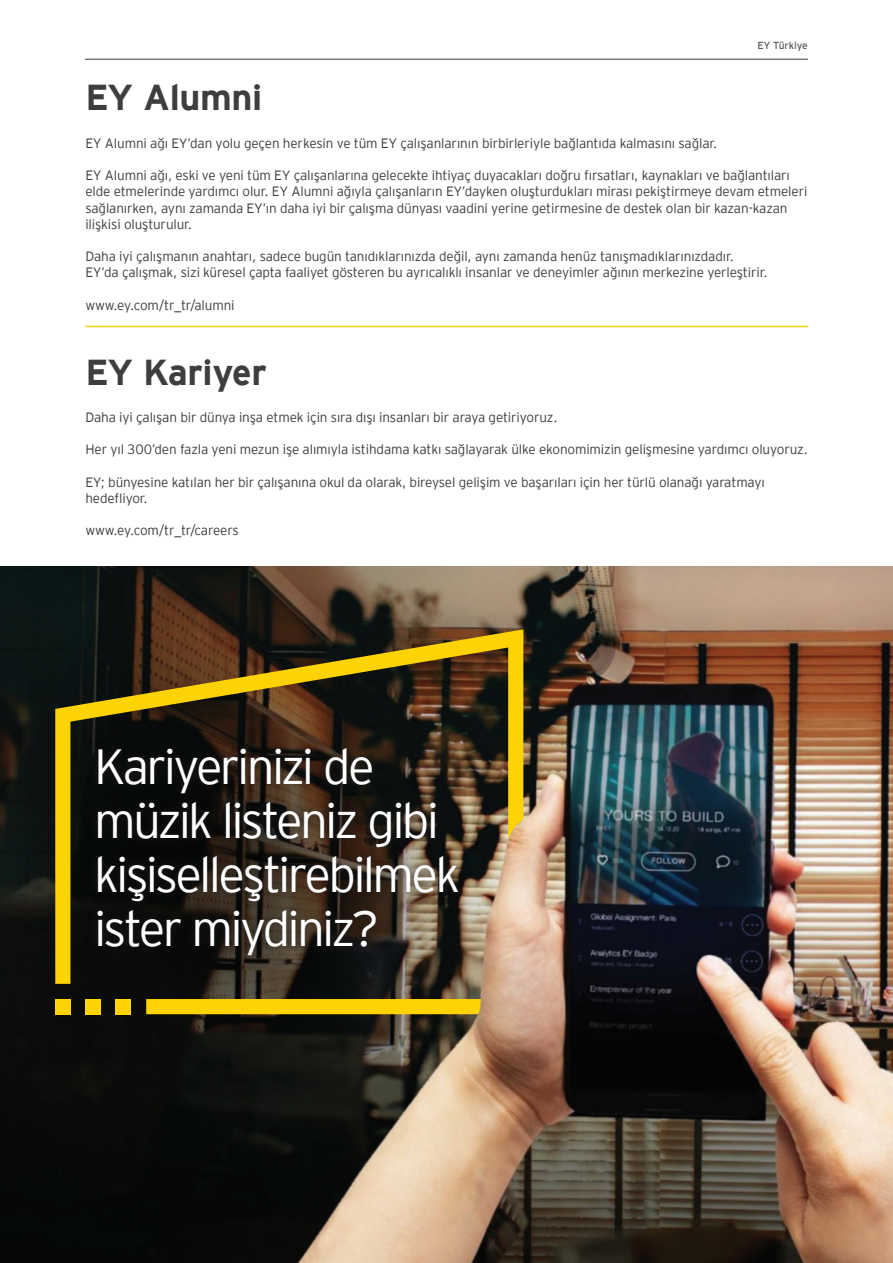
<style>
.page{position:relative;width:893px;height:1263px;background:#fff}
.page>*{position:absolute;margin:0;border:0;box-sizing:border-box;transform-origin:0 0}
.t1{font:300 49.2px/54px "EY Interstate";letter-spacing:-.055em;color:#fff}
.t2{font:700 36px "EY Interstate";letter-spacing:-.01em;color:#3e3e3f}
.t3{font:300 13.5px/16.2px "EY Interstate";letter-spacing:-.01em;color:#3e3e3f}
.t4{font:10.2px "EY Interstate";color:#57585a}
</style>
<div class="page">
<hr style="left:85px;top:59px;width:723px;height:1px;background:#3e3e3f">
<hr style="left:85px;top:326px;width:723px;height:1px;background:#fed304">
<img style="left:0;top:567px;width:893px;height:696px">
<svg style="left:55px;top:629px;width:468px;height:385px;background:#5a4913"></svg>
<div style="left:89px;top:740px;width:377px;height:224px;background:#231f20;opacity:.75"></div>
<img style="left:473px;top:817px;width:66px;height:225px">
<p class="t4" style="left:757px;top:38px;width:52px">EY Türkiye</p>
<h2 class="t2" style="left:85px;top:72px;width:178px">EY Alumni</h2>
<p class="t3" style="left:85px;top:134px;width:634px">EY Alumni ağı EY’dan yolu geçen herkesin ve tüm EY çalışanlarının birbirleriyle bağlantıda kalmasını sağlar.</p>
<p class="t3" style="left:85px;top:166px;width:723px">EY Alumni ağı, eski ve yeni tüm EY çalışanlarına gelecekte ihtiyaç duyacakları doğru fırsatları, kaynakları ve bağlantıları elde etmelerinde yardımcı olur. EY Alumni ağıyla çalışanların EY’dayken oluşturdukları mirası pekiştirmeye devam etmeleri sağlanırken, aynı zamanda EY’ın daha iyi bir çalışma dünyası vaadini yerine getirmesine de destek olan bir kazan-kazan ilişkisi oluşturulur.</p>
<p class="t3" style="left:85px;top:247px;width:684px">Daha iyi çalışmanın anahtarı, sadece bugün tanıdıklarınızda değil, aynı zamanda henüz tanışmadıklarınızdadır.<br>EY’da çalışmak, sizi küresel çapta faaliyet gösteren bu ayrıcalıklı insanlar ve deneyimler ağının merkezine yerleştirir.</p>
<p class="t3" style="left:85px;top:296px;width:151px">www.ey.com/tr_tr/alumni</p>
<h2 class="t2" style="left:85px;top:346px;width:183px">EY Kariyer</h2>
<p class="t3" style="left:85px;top:408px;width:474px">Daha iyi çalışan bir dünya inşa etmek için sıra dışı insanları bir araya getiriyoruz.</p>
<p class="t3" style="left:85px;top:441px;width:724px">Her yıl 300’den fazla yeni mezun işe alımıyla istihdama katkı sağlayarak ülke ekonomimizin gelişmesine yardımcı oluyoruz.</p>
<p class="t3" style="left:85px;top:473px;width:681px">EY; bünyesine katılan her bir çalışanına okul da olarak, bireysel gelişim ve başarıları için her türlü olanağı yaratmayı hedefliyor.</p>
<p class="t3" style="left:85px;top:522px;width:155px">www.ey.com/tr_tr/careers</p>
<h1 class="t1" style="left:94px;top:737px;width:368px">Kariyerinizi de müzik listeniz gibi kişiselleştirebilmek ister miydiniz?</h1>
</div>
